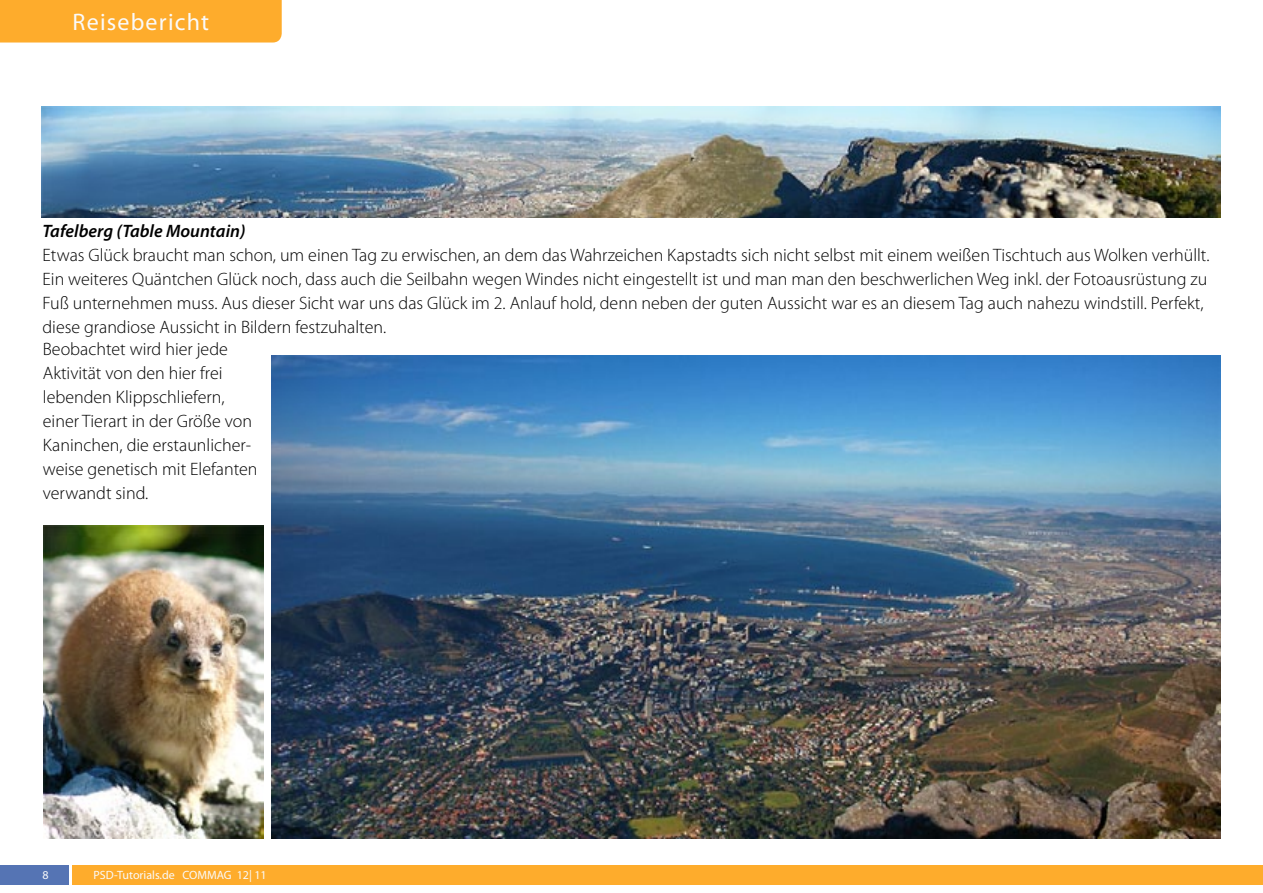
<style>
.page{position:relative;width:1263px;height:893px;background:#fff}
.page>*{position:absolute;margin:0;border:0;box-sizing:border-box;transform-origin:0 0}
.t1{font:24px "Myriad Pro";letter-spacing:.05em;color:#fafafa}
.t2{font:300 18px/23.9px "Myriad Pro";color:#000}
.t3{font:italic 600 18px "Myriad Pro";color:#000}
.t4{font:12px "Myriad Pro";color:#fafafa}
</style>
<div class="page">
<div style="left:0;top:865px;width:68px;height:19px;background:#5574b4"></div>
<div style="left:72px;top:865px;width:1191px;height:19px;background:#feac2c"></div>
<div style="left:0;top:0;width:282px;height:43px;background:#feac2c"></div>
<img style="left:42px;top:107px;width:1178px;height:111px">
<img style="left:271px;top:355px;width:949px;height:483px">
<img style="left:43px;top:526px;width:221px;height:312px">
<h1 class="t1" style="left:73px;top:7px;width:138px">Reisebericht</h1>
<p class="t3" style="left:43px;top:219px;width:204px">Tafelberg (Table Mountain)</p>
<p class="t2" style="left:43px;top:243px;width:1168px">Etwas Glück braucht man schon, um einen Tag zu erwischen, an dem das Wahrzeichen Kapstadts sich nicht selbst mit einem weißen Tischtuch aus Wolken verhüllt.<br>Ein weiteres Quäntchen Glück noch, dass auch die Seilbahn wegen Windes nicht eingestellt ist und man man den beschwerlichen Weg inkl. der Fotoausrüstung zu Fuß unternehmen muss. Aus dieser Sicht war uns das Glück im 2. Anlauf hold, denn neben der guten Aussicht war es an diesem Tag auch nahezu windstill. Perfekt, diese grandiose Aussicht in Bildern festzuhalten.<br>Beobachtet wird hier jede<br>Aktivität von den hier frei<br>lebenden Klippschliefern,<br>einer Tierart in der Größe von<br>Kaninchen, die erstaunlicher-<br>weise genetisch mit Elefanten<br>verwandt sind.</p>
<p class="t4" style="left:43px;top:868px;width:8px">8</p>
<p class="t4" style="left:94px;top:868px;width:175px">PSD-Tutorials.de COMMAG 12| 11</p>
</div>
